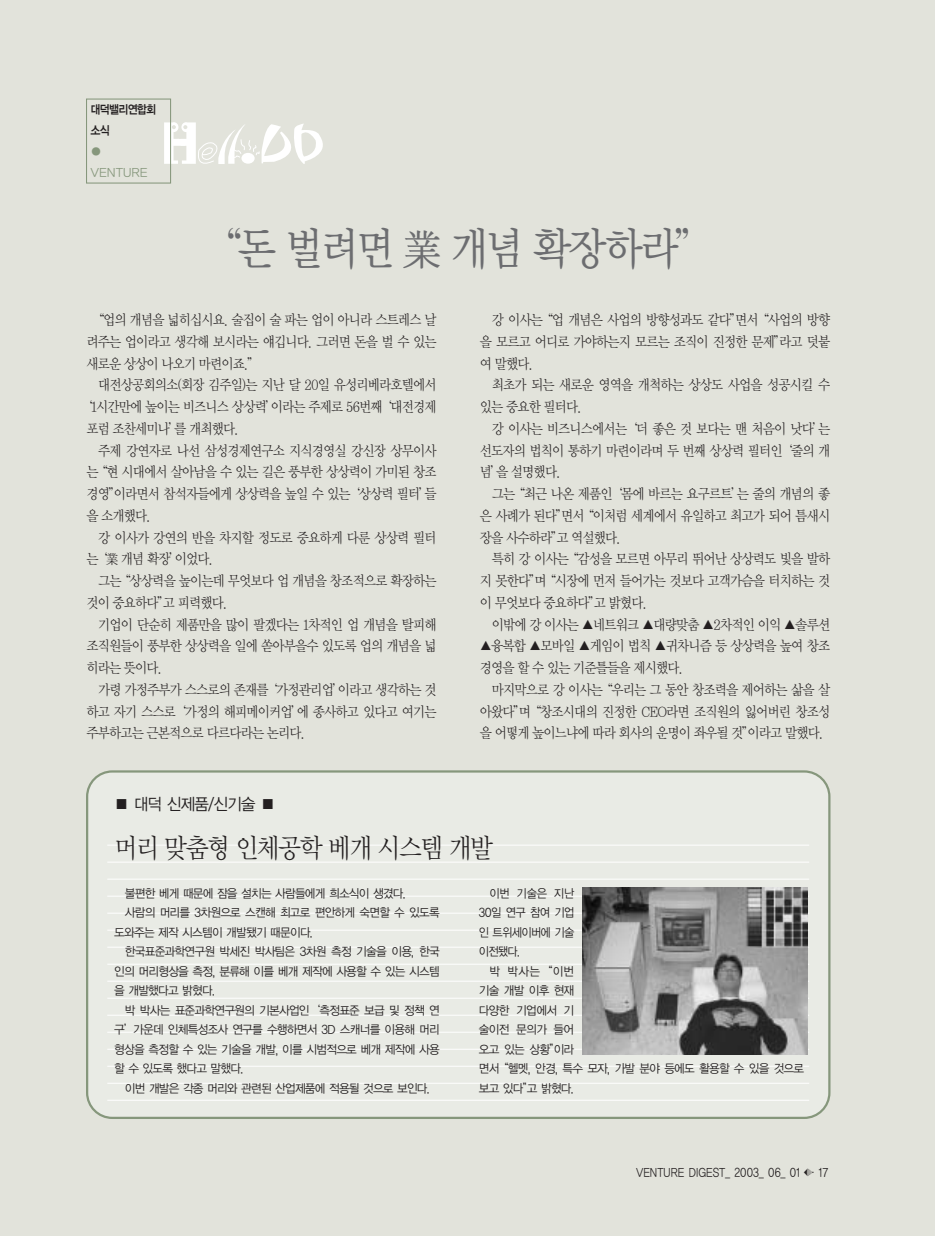
<style>
.page{position:relative;width:935px;height:1236px;background:#fff}
.page>*{position:absolute;margin:0;border:0;box-sizing:border-box;transform-origin:0 0}
.t1{font:45px "Y Mj O13";letter-spacing:-.115em;color:#6c6d70;scale:.9 1}
.t2{font:27px "Y Mj O12";letter-spacing:-.115em;color:#231f20;scale:.9 1}
.t3{font:16.5px "YGO12";letter-spacing:-.13em;color:#231f20;scale:.95 1}
.t4{font:14.25px/21.8px "Y Mj O12";letter-spacing:-.115em;color:#231f20;text-align:justify;scale:.9 1}
.t5{font:12px/19.5px "YGO12";letter-spacing:-.13em;color:#231f20;scale:.95 1}
.t6{font:12px/19.5px "YGO12";letter-spacing:-.13em;color:#231f20;text-align:justify;scale:.92 1}
.t7{font:12px "YGO12";letter-spacing:-.06em;color:#231f20;scale:.85 1}
.t8{font:12px/21px "YGO14";letter-spacing:-.14em;color:#231f20;scale:.9 1}
.t9{font:12px/21px "YGO12";letter-spacing:-.055em;color:#86977c}
.t10{font:12px "YGO12";letter-spacing:-.13em;color:#231f20;scale:.85 1}
</style>
<div class="page">
<hr style="left:0;top:724px;width:1px;height:395px;background:#e9ebe5">
<div style="left:1px;top:1px;width:933px;height:1235px;background:#e2e3db"></div>
<svg style="left:164px;top:122px;width:159px;height:49px"></svg>
<div style="left:86px;top:99px;width:85px;height:85px;border:1px solid #86977c"></div>
<div style="left:87px;top:771px;width:742px;height:347px;background:#e9ebe5;border-radius:25px"></div>
<div style="left:86px;top:770px;width:744px;height:349px;border:2px solid #86977c;border-radius:25px"></div>
<hr style="left:107px;top:930px;width:702px;height:1px;background:#fff">
<hr style="left:107px;top:913px;width:702px;height:1px;background:#fff">
<hr style="left:107px;top:896px;width:702px;height:1px;background:#fff">
<hr style="left:107px;top:879px;width:702px;height:1px;background:#fff">
<hr style="left:107px;top:862px;width:702px;height:1px;background:#fff">
<hr style="left:107px;top:845px;width:702px;height:1px;background:#fff">
<hr style="left:107px;top:947px;width:702px;height:1px;background:#fff">
<hr style="left:107px;top:964px;width:702px;height:1px;background:#fff">
<hr style="left:107px;top:981px;width:702px;height:1px;background:#fff">
<hr style="left:107px;top:998px;width:702px;height:1px;background:#fff">
<hr style="left:107px;top:1015px;width:702px;height:1px;background:#fff">
<hr style="left:107px;top:1032px;width:702px;height:1px;background:#fff">
<hr style="left:107px;top:1049px;width:702px;height:1px;background:#fff">
<hr style="left:107px;top:1066px;width:702px;height:1px;background:#fff">
<hr style="left:107px;top:1083px;width:702px;height:1px;background:#fff">
<hr style="left:107px;top:1100px;width:702px;height:1px;background:#fff">
<img style="left:582px;top:888px;width:225px;height:167px">
<p class="t8" style="left:90px;top:100px;width:75px">대덕밸리연합회 소식</p>
<p class="t9" style="left:90px;top:142px;width:59px">●<br>VENTURE</p>
<h1 class="t1" style="left:201px;top:228px;width:573px">“돈 벌려면 業 개념 확장하라”</h1>
<p class="t4" style="left:86px;top:310px;width:391px;text-indent:5px">“업의 개념을 넓히십시요. 술집이 술 파는 업이 아니라 스트레스 날 려주는 업이라고 생각해 보시라는 얘깁니다. 그러면 돈을 벌 수 있는 새로운 상상이 나오기 마련이죠.”</p>
<p class="t4" style="left:98px;top:375px;width:378px">대전상공회의소(회장 김주일)는 지난 달 20일 유성리베라호텔에서</p>
<p class="t4" style="left:80px;top:397px;width:398px">‘1시간만에 높이는 비즈니스 상상력’이라는 주제로 56번째‘대전경제</p>
<p class="t4" style="left:86px;top:418px;width:172px">포럼 조찬세미나’를 개최했다.</p>
<p class="t4" style="left:98px;top:440px;width:378px">주제 강연자로 나선 삼성경제연구소 지식경영실 강신장 상무이사</p>
<p class="t4" style="left:86px;top:462px;width:391px">는“현 시대에서 살아남을 수 있는 길은 풍부한 상상력이 가미된 창조</p>
<p class="t4" style="left:86px;top:484px;width:391px">경영”이라면서 참석자들에게 상상력을 높일 수 있는‘상상력 필터’들</p>
<p class="t4" style="left:86px;top:505px;width:74px">을 소개했다.</p>
<p class="t4" style="left:98px;top:527px;width:378px">강 이사가 강연의 반을 차지할 정도로 중요하게 다룬 상상력 필터</p>
<p class="t4" style="left:86px;top:549px;width:143px">는‘業 개념 확장’이었다.</p>
<p class="t4" style="left:98px;top:571px;width:378px">그는“상상력을 높이는데 무엇보다 업 개념을 창조적으로 확장하는</p>
<p class="t4" style="left:86px;top:592px;width:159px">것이 중요하다”고 피력했다.</p>
<p class="t4" style="left:98px;top:614px;width:378px">기업이 단순히 제품만을 많이 팔겠다는 1차적인 업 개념을 탈피해</p>
<p class="t4" style="left:86px;top:636px;width:391px">조직원들이 풍부한 상상력을 일에 쏟아부을수 있도록 업의 개념을 넓</p>
<p class="t4" style="left:86px;top:658px;width:87px">히라는 뜻이다.</p>
<p class="t4" style="left:98px;top:679px;width:378px">가령 가정주부가 스스로의 존재를‘가정관리업’이라고 생각하는 것</p>
<p class="t4" style="left:86px;top:701px;width:391px">하고 자기 스스로‘가정의 해피메이커업’에 종사하고 있다고 여기는</p>
<p class="t4" style="left:86px;top:723px;width:246px">주부하고는 근본적으로 다르다라는 논리다.</p>
<p class="t4" style="left:479px;top:310px;width:391px;text-indent:12px">강 이사는“업 개념은 사업의 방향성과도 같다”면서“사업의 방향 을 모르고 어디로 가야하는지 모르는 조직이 진정한 문제”라고 덧붙 여 말했다.</p>
<p class="t4" style="left:479px;top:375px;width:391px;text-indent:12px">최초가 되는 새로운 영역을 개척하는 상상도 사업을 성공시킬 수 있는 중요한 필터다.</p>
<p class="t4" style="left:479px;top:418px;width:391px;text-indent:12px">강 이사는 비즈니스에서는‘더 좋은 것 보다는 맨 처음이 낫다’는 선도자의 법칙이 통하기 마련이라며 두 번째 상상력 필터인‘줄의 개 념’을 설명했다.</p>
<p class="t4" style="left:479px;top:484px;width:391px;text-indent:12px">그는“최근 나온 제품인‘몸에 바르는 요구르트’는 줄의 개념의 좋 은 사례가 된다”면서“이처럼 세계에서 유일하고 최고가 되어 틈새시 장을 사수하라”고 역설했다.</p>
<p class="t4" style="left:479px;top:549px;width:391px;text-indent:12px">특히 강 이사는“감성을 모르면 아무리 뛰어난 상상력도 빛을 발하 지 못한다”며“시장에 먼저 들어가는 것보다 고객가슴을 터치하는 것 이 무엇보다 중요하다”고 밝혔다.</p>
<p class="t4" style="left:491px;top:614px;width:378px">이밖에 강 이사는 ▲네트워크 ▲대량맞춤 ▲2차적인 이익 ▲솔루션</p>
<p class="t4" style="left:479px;top:636px;width:391px">▲융복합 ▲모바일 ▲게임이 법칙 ▲귀차니즘 등 상상력을 높여 창조 경영을 할 수 있는 기준틀들을 제시했다.</p>
<p class="t4" style="left:479px;top:679px;width:391px;text-indent:12px">마지막으로 강 이사는“우리는 그 동안 창조력을 제어하는 삶을 살 아왔다”며“창조시대의 진정한 CEO라면 조직원의 잃어버린 창조성 을 어떻게 높이느냐에 따라 회사의 운명이 좌우될 것”이라고 말했다.</p>
<p class="t3" style="left:114px;top:796px;width:172px">■ 대덕 신제품/신기술 ■</p>
<h2 class="t2" style="left:114px;top:836px;width:423px">머리 맞춤형 인체공학 베개 시스템 개발</h2>
<p class="t5" style="left:125px;top:884px;width:298px">불편한 베게 때문에 잠을 설치는 사람들에게 희소식이 생겼다.</p>
<p class="t5" style="left:125px;top:903px;width:333px">사람의 머리를 3차원으로 스캔해 최고로 편안하게 숙면할 수 있도록</p>
<p class="t5" style="left:114px;top:923px;width:211px">도와주는 제작 시스템이 개발됐기 때문이다.</p>
<p class="t5" style="left:125px;top:942px;width:333px">한국표준과학연구원 박세진 박사팀은 3차원 측정 기술을 이용, 한국</p>
<p class="t5" style="left:114px;top:962px;width:345px">인의 머리형상을 측정, 분류해 이를 베개 제작에 사용할 수 있는 시스템</p>
<p class="t5" style="left:114px;top:981px;width:108px">을 개발했다고 밝혔다.</p>
<p class="t5" style="left:125px;top:1001px;width:333px">박 박사는 표준과학연구원의 기본사업인 `‘측정표준 보급 및 정책 연</p>
<p class="t5" style="left:114px;top:1020px;width:345px">구’가운데 인체특성조사 연구를 수행하면서 3D 스캐너를 이용해 머리</p>
<p class="t5" style="left:114px;top:1040px;width:345px">형상을 측정할 수 있는 기술을 개발, 이를 시범적으로 베개 제작에 사용</p>
<p class="t5" style="left:114px;top:1059px;width:138px">할 수 있도록 했다고 말했다.</p>
<p class="t5" style="left:125px;top:1079px;width:323px">이번 개발은 각종 머리와 관련된 산업제품에 적용될 것으로 보인다.</p>
<p class="t6" style="left:478px;top:884px;width:106px;text-indent:11px">이번 기술은 지난 30일 연구 참여 기업 인 트위세이버에 기술 이전됐다.</p>
<p class="t5" style="left:478px;top:962px;width:345px;text-indent:11px">박 박사는“이번<br>기술 개발 이후 현재<br>다양한 기업에서 기<br>술이전 문의가 들어<br>오고 있는 상황”이라<br>면서“헬멧, 안경, 특수 모자, 가발 분야 등에도 활용할 수 있을 것으로 보고 있다”고 밝혔다.</p>
<p class="t7" style="left:635px;top:1167px;width:195px">VENTURE DIGEST_ 2003_ 06_ 01</p>
<p class="t10" style="left:818px;top:1167px;width:13px">17</p>
</div>
